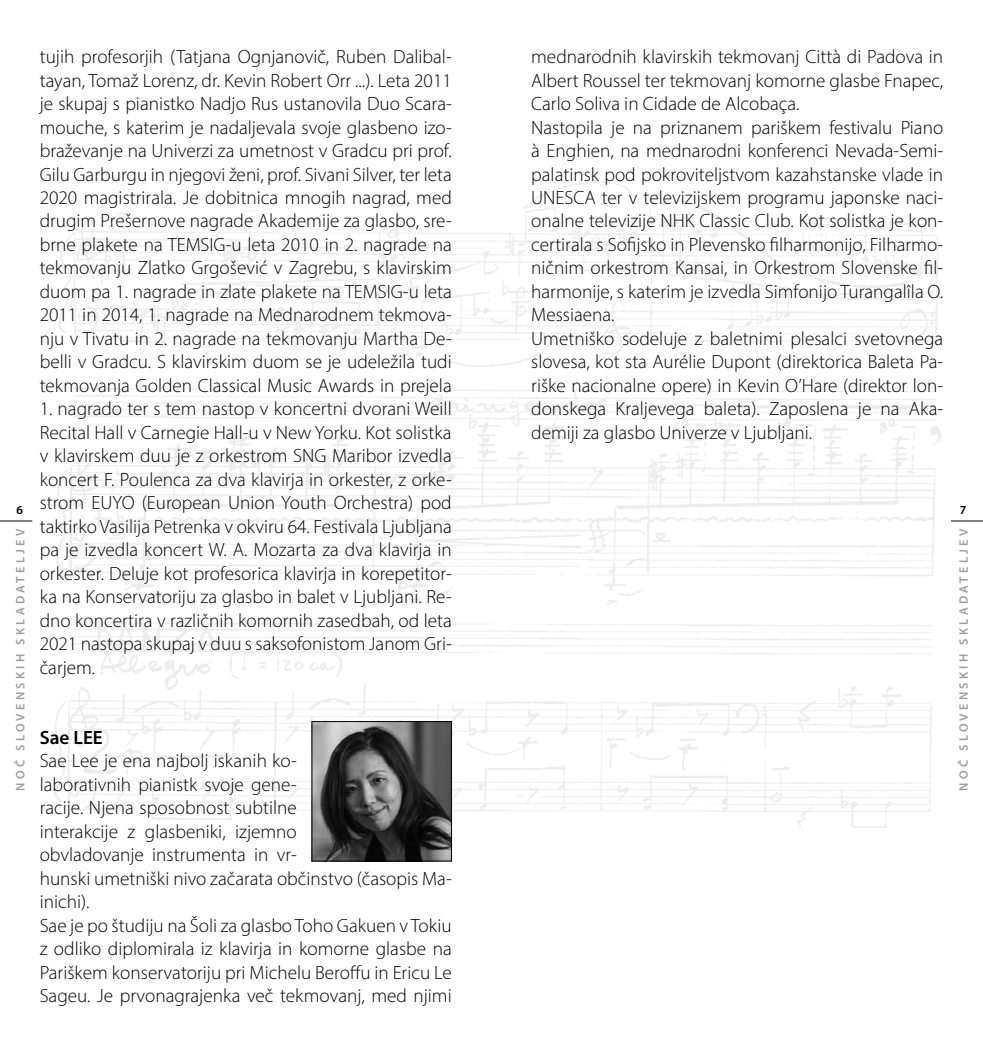
<style>
.page{position:relative;width:983px;height:1042px;background:#fff}
.page>*{position:absolute;margin:0;border:0;box-sizing:border-box;transform-origin:0 0}
.body-prvi{font:300 19.25px/23.4px "Myriad Pro";color:#000;text-align:justify}
.body-prvi-2{font:600 19.25px "Myriad Pro";color:#000}
.t1{font:600 12.25px "Myriad Pro";letter-spacing:.27em;color:#9c9e9f}
.t2{font:600 12.25px "Myriad Pro";color:#000}
</style>
<div class="page">
<hr style="left:0;top:521px;width:32px;height:1px;background:#000">
<hr style="left:950px;top:521px;width:32px;height:1px;background:#000">
<img style="left:54px;top:182px;width:887px;height:655px">
<img style="left:313px;top:723px;width:136px;height:136px">
<div style="left:311px;top:721px;width:140px;height:140px;border:1px solid #000"></div>
<p class="body-prvi" style="left:40px;top:45px;width:413px">tujih profesorjih (Tatjana Ognjanovič, Ruben Dalibal&shy;tayan, Tomaž Lorenz, dr. Kevin Robert Orr ...). Leta 2011 je skupaj s pianistko Nadjo Rus ustanovila Duo Scara&shy;mouche, s katerim je nadaljevala svoje glasbeno izo&shy;braževanje na Univerzi za umetnost v Gradcu pri prof.<br>Gilu Garburgu in njegovi ženi, prof. Sivani Silver, ter leta 2020 magistrirala. Je dobitnica mnogih nagrad, med drugim Prešernove nagrade Akademije za glasbo, sre&shy;brne plakete na TEMSIG-u leta 2010 in 2. nagrade na tekmovanju Zlatko Grgošević v Zagrebu, s klavirskim duom pa 1. nagrade in zlate plakete na TEMSIG-u leta 2011 in 2014, 1. nagrade na Mednarodnem tekmova&shy;nju v Tivatu in 2. nagrade na tekmovanju Martha De&shy;belli v Gradcu. S klavirskim duom se je udeležila tudi tekmovanja Golden Classical Music Awards in prejela</p>
<p class="body-prvi" style="left:40px;top:397px;width:413px">1. nagrado ter s tem nastop v koncertni dvorani Weill Recital Hall v Carnegie Hall-u v New Yorku. Kot solistka v klavirskem duu je z orkestrom SNG Maribor izvedla koncert F. Poulenca za dva klavirja in orkester, z orke&shy;strom EUYO (European Union Youth Orchestra) pod taktirko Vasilija Petrenka v okviru 64. Festivala Ljubljana pa je izvedla koncert W. A. Mozarta za dva klavirja in orkester. Deluje kot profesorica klavirja in korepetitor&shy;ka na Konservatoriju za glasbo in balet v Ljubljani. Re&shy;dno koncertira v različnih komornih zasedbah, od leta 2021 nastopa skupaj v duu s saksofonistom Janom Gri&shy;čarjem.</p>
<p class="body-prvi" style="left:531px;top:45px;width:413px">mednarodnih klavirskih tekmovanj Città di Padova in Albert Roussel ter tekmovanj komorne glasbe Fnapec, Carlo Soliva in Cidade de Alcobaça.</p>
<p class="body-prvi" style="left:531px;top:115px;width:413px">Nastopila je na priznanem pariškem festivalu Piano à Enghien, na mednarodni konferenci Nevada-Semi&shy;palatinsk pod pokroviteljstvom kazahstanske vlade in UNESCA ter v televizijskem programu japonske naci&shy;onalne televizije NHK Classic Club. Kot solistka je kon&shy;certirala s Sofijsko in Plevensko filharmonijo, Filharmo&shy;ničnim orkestrom Kansai, in Orkestrom Slovenske fil&shy;harmonije, s katerim je izvedla Simfonijo Turangalîla O.<br>Messiaena.</p>
<p class="body-prvi" style="left:531px;top:326px;width:413px">Umetniško sodeluje z baletnimi plesalci svetovnega slovesa, kot sta Aurélie Dupont (direktorica Baleta Pa&shy;riške nacionalne opere) in Kevin O’Hare (direktor lon&shy;donskega Kraljevega baleta). Zaposlena je na Aka&shy;demiji za glasbo Univerze v Ljubljani.</p>
<p class="t2" style="left:17px;top:502px;width:8px">6</p>
<p class="t2" style="left:959px;top:502px;width:8px">7</p>
<p class="t1" style="left:13px;top:790px;width:264px;rotate:-90deg">NOČ SLOVENSKIH SKLADATELJEV</p>
<p class="t1" style="left:955px;top:790px;width:264px;rotate:-90deg">NOČ SLOVENSKIH SKLADATELJEV</p>
<p class="body-prvi-2" style="left:40px;top:725px;width:65px">Sae LEE</p>
<p class="body-prvi" style="left:40px;top:749px;width:413px;text-align:left">Sae Lee je ena najbolj iskanih ko-<br>laborativnih pianistk svoje gene-<br>racije. Njena sposobnost subtilne<br>interakcije z glasbeniki, izjemno<br>obvladovanje instrumenta in vr-<br>hunski umetniški nivo začarata občinstvo (časopis Ma&shy;inichi).</p>
<p class="body-prvi" style="left:40px;top:913px;width:413px">Sae je po študiju na Šoli za glasbo Toho Gakuen v Tokiu z odliko diplomirala iz klavirja in komorne glasbe na Pariškem konservatoriju pri Michelu Beroffu in Ericu Le Sageu. Je prvonagrajenka več tekmovanj, med njimi</p>
</div>
